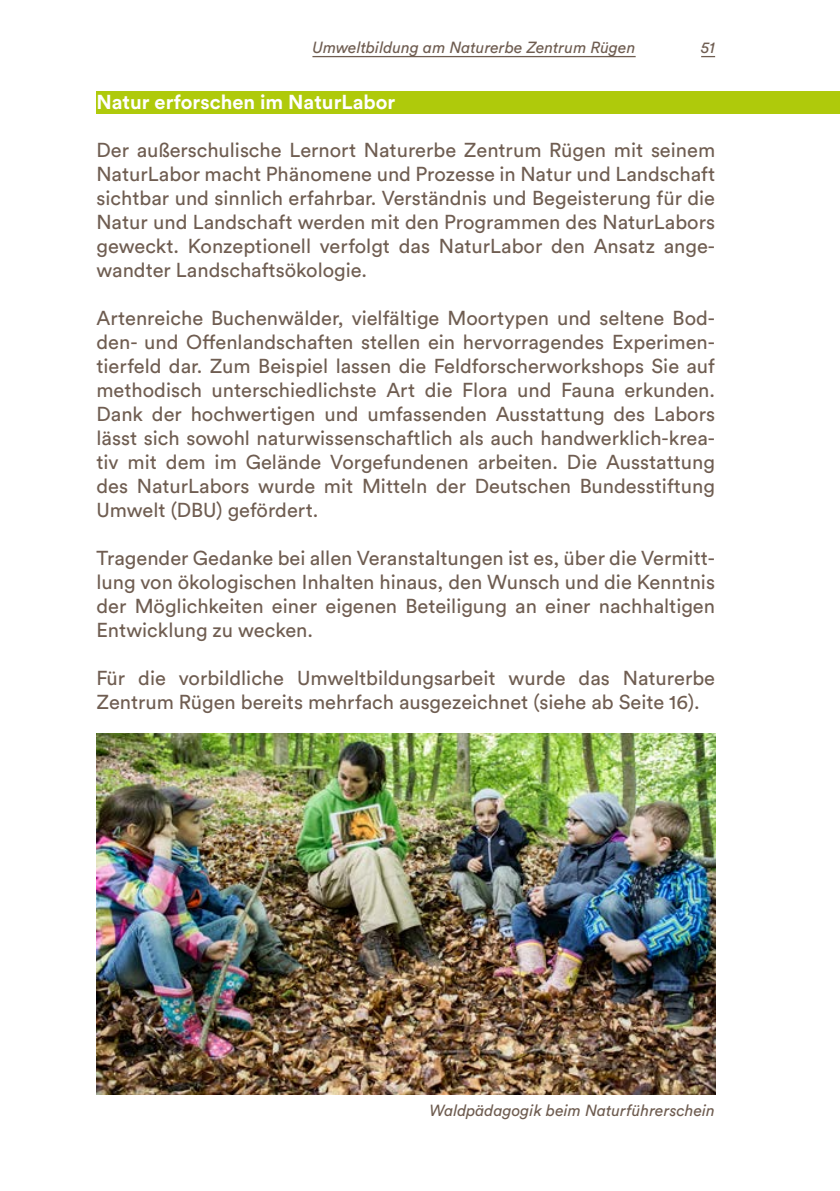
<style>
.page{position:relative;width:840px;height:1191px;background:#fff}
.page>*{position:absolute;margin:0;border:0;box-sizing:border-box;transform-origin:0 0}
.t1{font:20px/24px "Circular Pro";color:#6f5d51;text-align:justify}
.t2{font:700 20px "Circular Pro";color:#fff}
.t3{font:italic 16px "Circular Pro";color:#6f5d51}
</style>
<div class="page">
<svg style="left:701px;top:56px;width:13px;height:1px"></svg>
<div style="left:96px;top:91px;width:743px;height:22px;background:#afca0b"></div>
<img style="left:96px;top:733px;width:618px;height:361px">
<hr style="left:312px;top:56px;width:323px;height:1px;background:#6f5d51">
<p class="t3" style="left:312px;top:37px;width:324px">Umweltbildung am Naturerbe Zentrum Rügen</p>
<p class="t3" style="left:700px;top:37px;width:15px">51</p>
<p class="t2" style="left:96px;top:88px;width:300px">Natur erforschen im NaturLabor</p>
<p class="t1" style="left:96px;top:137px;width:619px">Der außerschulische Lernort Naturerbe Zentrum Rügen mit seinem NaturLabor macht Phänomene und Prozesse in Natur und Landschaft sichtbar und sinnlich erfahrbar. Verständnis und Begeisterung für die Natur und Landschaft werden mit den Programmen des NaturLabors geweckt. Konzeptionell verfolgt das NaturLabor den Ansatz ange&shy;wandter Landschaftsökologie.</p>
<p class="t1" style="left:96px;top:305px;width:619px">Artenreiche Buchenwälder, vielfältige Moortypen und seltene Bod&shy;den- und Offenlandschaften stellen ein hervorragendes Experimen&shy;tierfeld dar. Zum Beispiel lassen die Feldforscherworkshops Sie auf methodisch unterschiedlichste Art die Flora und Fauna erkunden.<br>Dank der hochwertigen und umfassenden Ausstattung des Labors lässt sich sowohl naturwissenschaftlich als auch handwerklich-krea&shy;tiv mit dem im Gelände Vorgefundenen arbeiten. Die Ausstattung des NaturLabors wurde mit Mitteln der Deutschen Bundesstiftung Umwelt (DBU) gefördert.</p>
<p class="t1" style="left:96px;top:545px;width:619px">Tragender Gedanke bei allen Veranstaltungen ist es, über die Vermitt&shy;lung von ökologischen Inhalten hinaus, den Wunsch und die Kenntnis der Möglichkeiten einer eigenen Beteiligung an einer nachhaltigen Entwicklung zu wecken.</p>
<p class="t1" style="left:96px;top:665px;width:619px">Für die vorbildliche Umweltbildungsarbeit wurde das Naturerbe<br>Zentrum Rügen bereits mehrfach ausgezeichnet (siehe ab Seite 16).</p>
<p class="t3" style="left:429px;top:1099px;width:287px">Waldpädagogik beim Naturführerschein</p>
</div>
